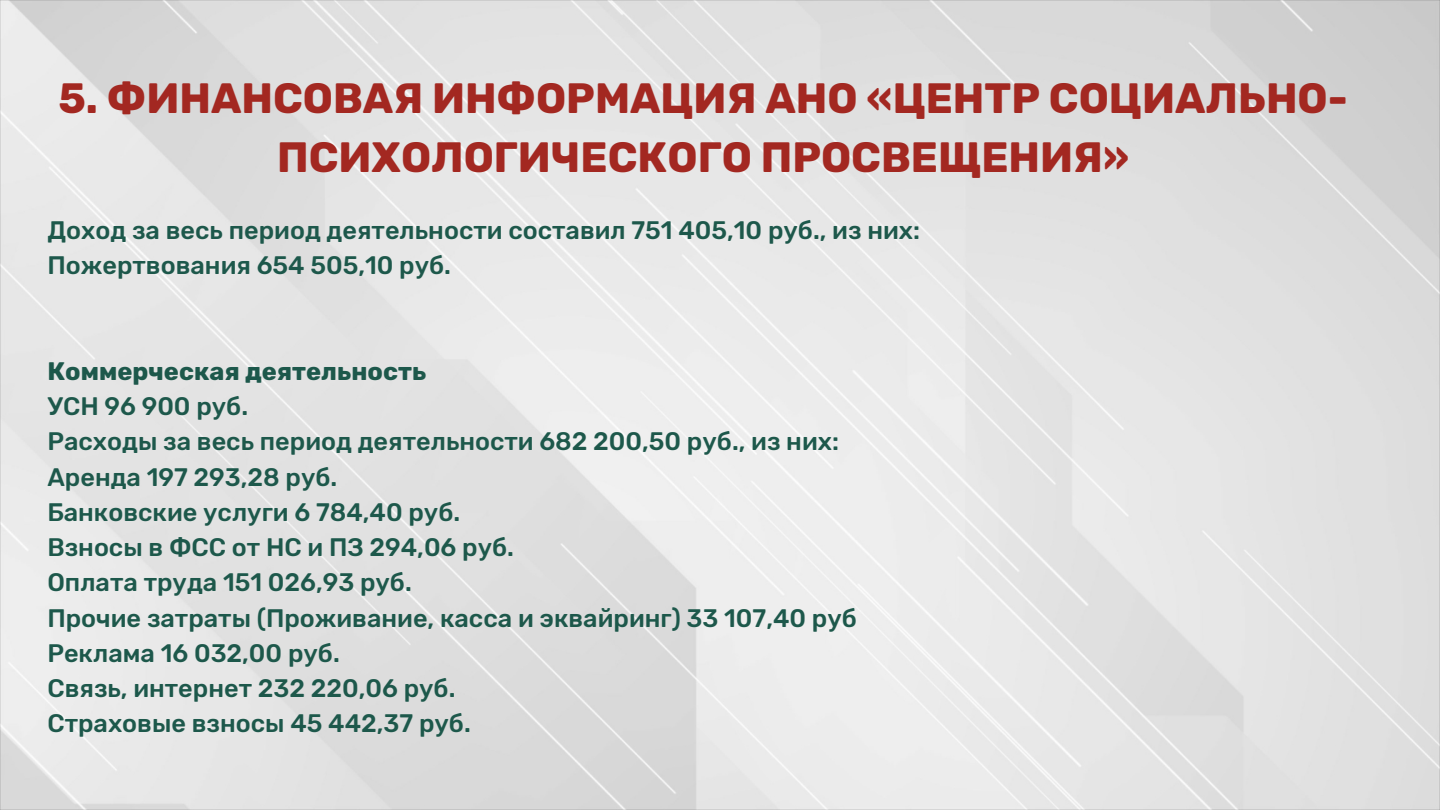
<style>
.page{position:relative;width:1440px;height:810px;background:#fff}
.page>*{position:absolute;margin:0;border:0;box-sizing:border-box;transform-origin:0 0}
.t1{font:700 42.2px/58.5px "Rubik";color:#a32821;text-align:center}
.t2{font:500 25.2px/35.2px "Rubik";color:#1d584b}
.t3{font:700 25.2px "Rubik";color:#1d584b}
</style>
<div class="page">
<img style="left:0;top:0;width:1440px;height:810px">
<h1 class="t1" style="left:58px;top:70px;width:1291px">5. ФИНАНСОВАЯ ИНФОРМАЦИЯ АНО «ЦЕНТР СОЦИАЛЬНО-<br>ПСИХОЛОГИЧЕСКОГО ПРОСВЕЩЕНИЯ»</h1>
<p class="t2" style="left:47px;top:213px;width:874px">Доход за весь период деятельности составил 751 405,10 руб., из них:<br>Пожертвования 654 505,10 руб.</p>
<p class="t3" style="left:47px;top:356px;width:380px">Коммерческая деятельность</p>
<p class="t2" style="left:47px;top:389px;width:811px">УСН 96 900 руб.<br>Расходы за весь период деятельности 682 200,50 руб., из них:<br>Аренда 197 293,28 руб.<br>Банковские услуги 6 784,40 руб.<br>Взносы в ФСС от НС и ПЗ 294,06 руб.<br>Оплата труда 151 026,93 руб.<br>Прочие затраты (Проживание, касса и эквайринг) 33 107,40 руб Реклама 16 032,00 руб.<br>Связь, интернет 232 220,06 руб.<br>Страховые взносы 45 442,37 руб.</p>
</div>
